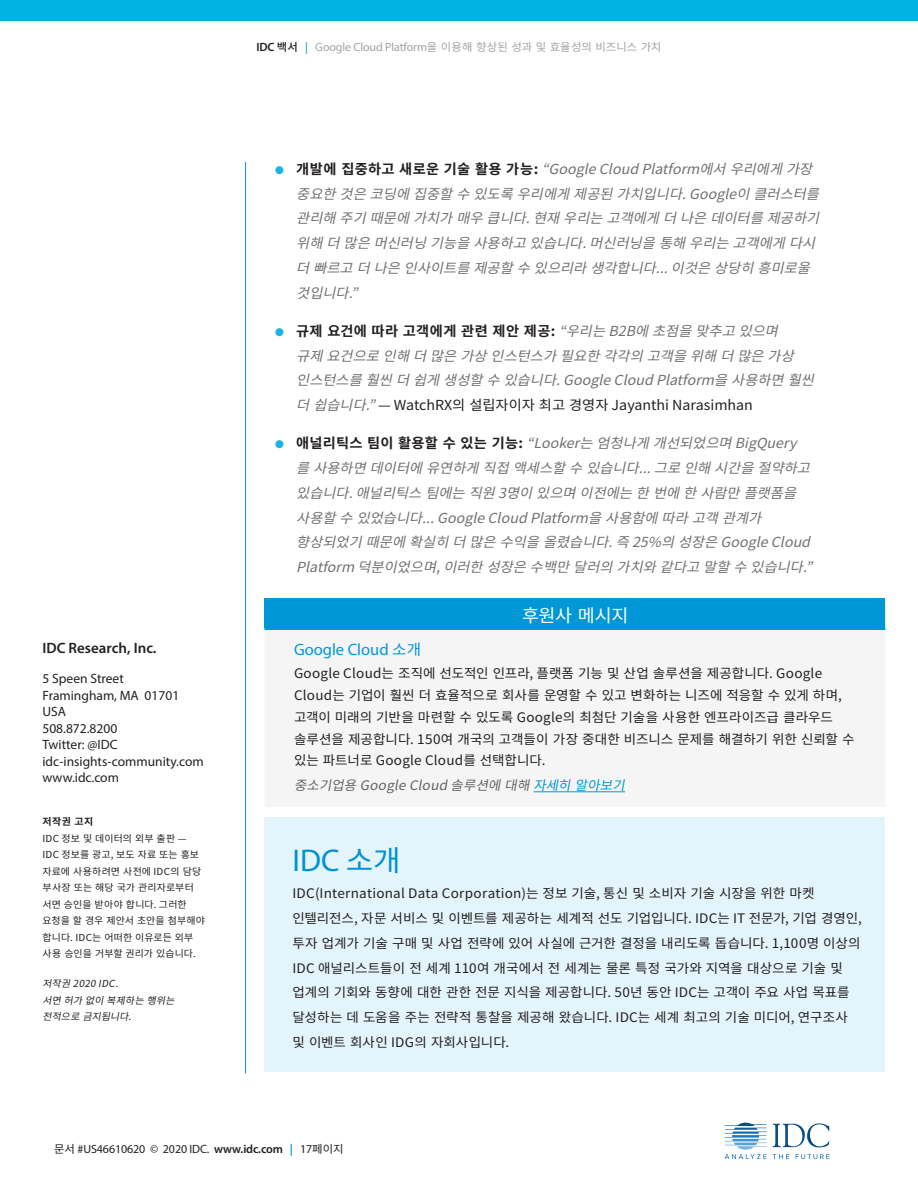
<style>
.page{position:relative;width:918px;height:1188px;background:#fff}
.page>*{position:absolute;margin:0;border:0;box-sizing:border-box;transform-origin:0 0}
.t1{font:31.5px "Myriad Pro";color:#0092d3}
.t2{font:18px "Noto Sans KR";letter-spacing:-.02em;color:#fff}
.t3{font:16.5px "Myriad Pro";color:#0097d7}
.t4{font:600 15px "Myriad Pro";color:#231f20}
.t5{font:italic 13.8px/24.8px "Noto Sans KR";color:#6f7073}
.t6{font:13.5px/16.5px "Myriad Pro";color:#231f20}
.t7{font:13.05px/24.8px "Noto Sans KR";letter-spacing:.005em;color:#231f20}
.t8{font:italic 13.05px "Noto Sans KR";color:#636366}
.t9{font:12px "Myriad Pro";letter-spacing:-.01em;color:#231f20}
.t10{font:11.1px "Noto Sans KR";color:#a1a3a6}
.t11{font:9.6px/16.5px "Noto Sans KR";letter-spacing:.01em;color:#231f20}
.t12{font:italic 9.6px/16.5px "Noto Sans KR";color:#231f20}
.t13{font:700 9.6px "Noto Sans KR";color:#231f20}
.s1{font-family:"Myriad Pro";font-weight:600;font-size:12px;color:#231f20}
.s2{font-weight:500;color:#231f20}
.s3{font-family:"Myriad Pro";font-size:12px;color:#0092d3}
.s4{font-family:"Myriad Pro";font-size:12px}
.s5{color:#1ab4e3}
.s6{font-weight:700;font-style:normal;color:#231f20}
.s7{font-style:normal;color:#231f20}
.s8{font-family:"Noto Sans KR";font-size:15.15px}
.s9{color:#0097d7}
.s10{font-family:"Noto Sans KR";font-size:28.95px}
.s11{font-family:"Noto Sans KR";font-size:11.1px}
.s12{font-weight:600}
.s13{font-weight:600;color:#0092d3}
</style>
<div class="page">
<hr style="left:245px;top:162px;width:1px;height:911px;background:#0092d3">
<div style="left:0;top:0;width:918px;height:21px;background:#00b3e3"></div>
<svg style="left:773px;top:1123px;width:57px;height:24px"></svg>
<svg style="left:773px;top:1154px;width:16px;height:5px"></svg>
<svg style="left:796px;top:1154px;width:33px;height:5px"></svg>
<svg style="left:725px;top:1123px;width:42px;height:36px"></svg>
<div style="left:264px;top:818px;width:621px;height:254px;background:#e3f4fb"></div>
<svg style="left:264px;top:628px;width:621px;height:2px"></svg>
<hr style="left:534px;top:791px;width:91px;height:1px;background:#0097d7">
<div style="left:264px;top:598px;width:621px;height:30px;background:#0097d7"></div>
<p class="t10" style="left:257px;top:40px;width:406px"><span class="s1">IDC</span> <span class="s2">백서</span> <span class="s3">|</span> <span class="s4">Google Cloud Platform</span>을 이용해 향상된 성과 및 효율성의 비즈니스 가치</p>
<p class="t5" style="left:296px;top:157px;width:533px;text-indent:-21px"><span class="s5">●</span> <span class="s6">개 발 에 집 중 하 고 새 로 운 기 술 활 용 가 능 :</span> “GoogleCloudPlatform에서우리에게가장 중요한것은코딩에집중할수있도록우리에게제공된가치입니다.Google이클러스터를 관리해주기때문에가치가매우큽니다.현재우리는고객에게더나은데이터를제공하기 위해더많은머신러닝기능을사용하고있습니다.머신러닝을통해우리는고객에게다시 더빠르고더나은인사이트를제공할수있으리라생각합니다...이것은상당히흥미로울 것입니다.”</p>
<p class="t5" style="left:296px;top:319px;width:528px;text-indent:-21px"><span class="s5">●</span> <span class="s6">규 제 요 건 에 따 라 고 객 에 게 관 련 제 안 제 공 :</span> “우리는B2B에초점을맞추고있으며 규제요건으로인해더많은가상인스턴스가필요한각각의고객을위해더많은가상 인스턴스를훨씬더쉽게생성할수있습니다.GoogleCloudPlatform을사용하면훨씬 더쉽습니다.”<span class="s7">— WatchRX의 설립자이자 최고 경영자 Jayanthi Narasimhan</span></p>
<p class="t5" style="left:296px;top:431px;width:526px;text-indent:-21px"><span class="s5">●</span> <span class="s6">애 널 리 틱 스 팀 이 활 용 할 수 있 는 기 능 :</span> “Looker는엄청나게개선되었으며BigQuery 를사용하면데이터에유연하게직접액세스할수있습니다...그로인해시간을절약하고 있습니다.애널리틱스팀에는직원3명이있으며이전에는한번에한사람만플랫폼을 사용할수있었습니다...GoogleCloudPlatform을사용함에따라고객관계가 향상되었기때문에확실히더많은수익을올렸습니다.즉25%의성장은GoogleCloud Platform덕분이었으며,이러한성장은수백만달러의가치와같다고말할수있습니다.”</p>
<p class="t4" style="left:42px;top:639px;width:116px">IDC Research, Inc.</p>
<p class="t6" style="left:42px;top:670px;width:163px">5 Speen Street<br>Framingham, MA 01701<br>USA<br>508.872.8200<br>Twitter: @IDC idc-insights-community.com www.idc.com</p>
<p class="t13" style="left:42px;top:817px;width:52px">저작권 고지</p>
<p class="t11" style="left:42px;top:830px;width:164px">IDC 정보 및 데이터의 외부 출판 —<br>IDC 정보를 광고, 보도 자료 또는 홍보 자료에 사용하려면 사전에 IDC의 담당 부사장 또는 해당 국가 관리자로부터 서면 승인을 받아야 합니다. 그러한 요청을 할 경우 제안서 초안을 첨부해야 합니다. IDC는 어떠한 이유로든 외부 사용 승인을 거부할 권리가 있습니다.</p>
<p class="t12" style="left:42px;top:976px;width:139px">저작권 2020IDC.<br>서면 허가 없이 복제하는 행위는 전적으로 금지됩니다.</p>
<h2 class="t2" style="left:522px;top:605px;width:108px">후원사 메시지</h2>
<p class="t3" style="left:294px;top:639px;width:129px">Google Cloud <span class="s8">소개</span></p>
<p class="t7" style="left:294px;top:663px;width:562px;line-height:21.8px">Google Cloud는 조직에 선도적인 인프라, 플랫폼 기능 및 산업 솔루션을 제공합니다. Google Cloud는 기업이 훨씬 더 효율적으로 회사를 운영할 수 있고 변화하는 니즈에 적응할 수 있게 하며, 고객이 미래의 기반을 마련할 수 있도록 Google의 최첨단 기술을 사용한 엔프라이즈급 클라우드 솔루션을 제공합니다. 150여 개국의 고객들이 가장 중대한 비즈니스 문제를 해결하기 위한 신뢰할 수 있는 파트너로 Google Cloud를 선택합니다.</p>
<p class="t8" style="left:294px;top:778px;width:339px">중소기업용 GoogleCloud솔루션에 대해 <span class="s9">자세히 알아보기</span></p>
<h1 class="t1" style="left:292px;top:841px;width:110px">IDC <span class="s10">소개</span></h1>
<p class="t7" style="left:292px;top:881px;width:571px">IDC(International Data Corporation)는 정보 기술, 통신 및 소비자 기술 시장을 위한 마켓 인텔리전스, 자문 서비스 및 이벤트를 제공하는 세계적 선도 기업입니다. IDC는 IT 전문가, 기업 경영인, 투자 업계가 기술 구매 및 사업 전략에 있어 사실에 근거한 결정을 내리도록 돕습니다. 1,100명 이상의 IDC 애널리스트들이 전 세계 110여 개국에서 전 세계는 물론 특정 국가와 지역을 대상으로 기술 및 업계의 기회와 동향에 대한 관한 전문 지식을 제공합니다. 50년 동안 IDC는 고객이 주요 사업 목표를 달성하는 데 도움을 주는 전략적 통찰을 제공해 왔습니다. IDC는 세계 최고의 기술 미디어, 연구조사 및 이벤트 회사인 IDG의 자회사입니다.</p>
<p class="t9" style="left:54px;top:1142px;width:291px"><span class="s11">문서</span> #US46610620 © 2020 IDC. <span class="s12">www.idc.com</span> <span class="s13">|</span> 17<span class="s11">페이지</span></p>
</div>
